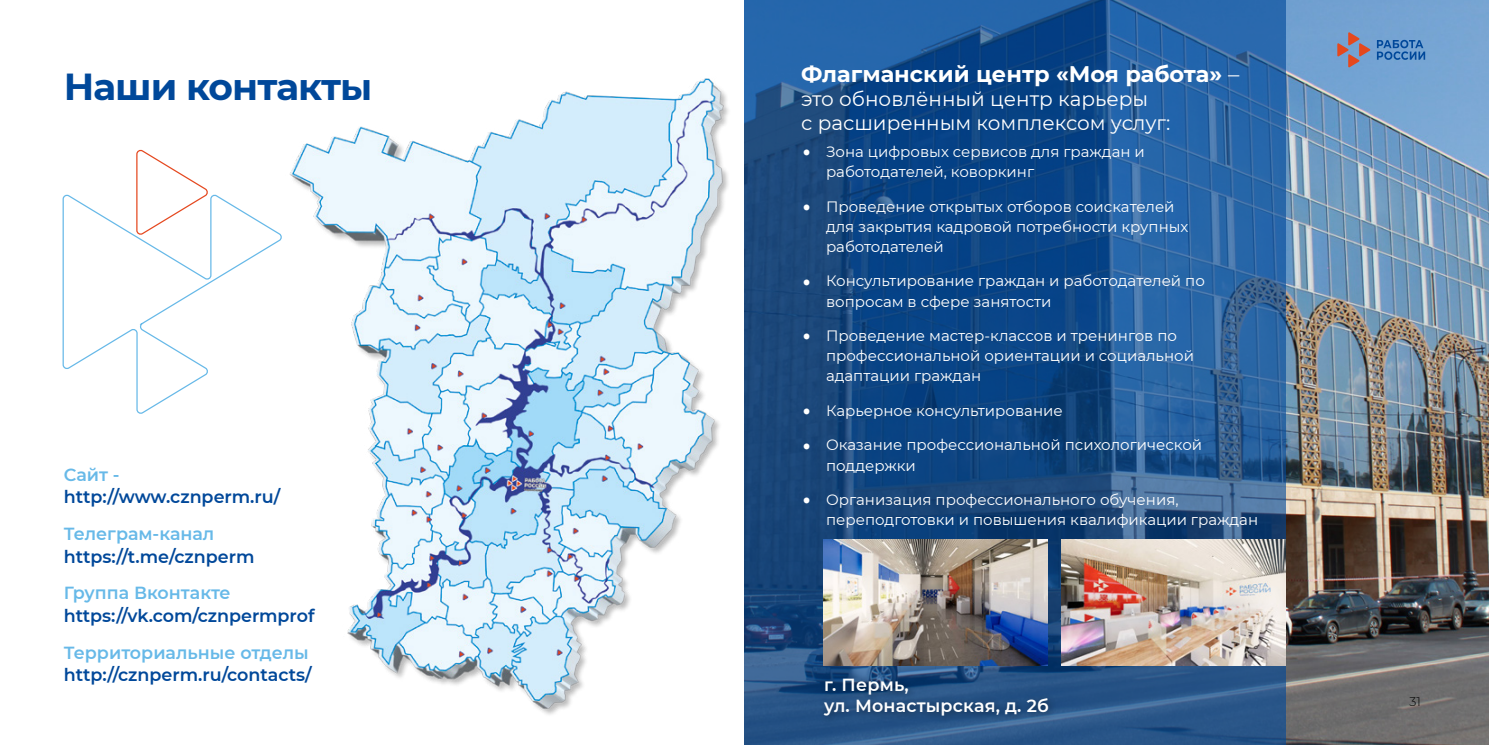
<style>
.page{position:relative;width:1489px;height:745px;background:#fff}
.page>*{position:absolute;margin:0;border:0;box-sizing:border-box;transform-origin:0 0}
.t1{font:700 37.5px "Montserrat";letter-spacing:-.025em;color:#00489a}
.t2{font:700 22.5px "Montserrat";color:#fff}
.t3{font:20px/24px "Montserrat";color:#fff}
.t4{font:600 17.5px "Montserrat";color:#00489a}
.t5{font:600 17.5px "Montserrat";color:#67b9e8}
.t6{font:600 17.5px/21px "Montserrat";letter-spacing:.01em;color:#fff}
.t7{font:15px/20.2px "Montserrat";color:#fff}
.t8{font:300 12.5px "Montserrat";color:#000}
.s1{font-weight:400}
.s2{font-size:37.5px}
</style>
<div class="page">
<img style="left:290px;top:78px;width:439px;height:637px">
<img style="left:1285px;top:0;width:203px;height:744px">
<svg style="left:744px;top:0;width:541px;height:744px;background:#1b518c"></svg>
<div style="left:818px;top:671px;width:239px;height:53px;background:#000;opacity:.47"></div>
<img style="left:823px;top:539px;width:224px;height:126px">
<img style="left:1061px;top:539px;width:224px;height:126px">
<svg style="left:62px;top:194px;width:220px;height:220px"></svg>
<svg style="left:136px;top:149px;width:73px;height:86px"></svg>
<svg style="left:1337px;top:32px;width:33px;height:36px"></svg>
<svg style="left:1376px;top:40px;width:48px;height:20px"></svg>
<h1 class="t1" style="left:64px;top:59px;width:310px">Наши контакты</h1>
<p class="t5" style="left:64px;top:462px;width:57px">Сайт -</p>
<p class="t4" style="left:64px;top:484px;width:218px">http://www.cznperm.ru/</p>
<p class="t5" style="left:64px;top:521px;width:152px">Телеграм-канал</p>
<p class="t4" style="left:64px;top:543px;width:192px">https://t.me/cznperm</p>
<p class="t5" style="left:64px;top:580px;width:168px">Группа Вконтакте</p>
<p class="t4" style="left:64px;top:603px;width:252px">https://vk.com/cznpermprof</p>
<p class="t5" style="left:64px;top:639px;width:246px">Территориальные отделы</p>
<p class="t4" style="left:64px;top:662px;width:249px">http://cznperm.ru/contacts/</p>
<h2 class="t2" style="left:801px;top:57px;width:439px">Флагманский центр «Моя работа» <span class="s1">–</span></h2>
<h3 class="t3" style="left:801px;top:86px;width:370px">это обновлённый центр карьеры<br>с расширенным комплексом услуг:</h3>
<p class="t7" style="left:826px;top:141px;width:320px;text-indent:-25px"><span class="s2">•</span> Зона цифровых сервисов для граждан и работодателей, коворкинг</p>
<p class="t7" style="left:826px;top:195px;width:364px;text-indent:-25px"><span class="s2">•</span> Проведение открытых отборов соискателей для закрытия кадровой потребности крупных работодателей</p>
<p class="t7" style="left:826px;top:270px;width:380px;text-indent:-25px"><span class="s2">•</span> Консультирование граждан и работодателей по вопросам в сфере занятости</p>
<p class="t7" style="left:826px;top:325px;width:369px;text-indent:-25px"><span class="s2">•</span> Проведение мастер-классов и тренингов по профессиональной ориентации и социальной адаптации граждан</p>
<p class="t7" style="left:801px;top:399px;width:263px"><span class="s2">•</span> Карьерное консультирование</p>
<p class="t7" style="left:826px;top:434px;width:378px;text-indent:-25px"><span class="s2">•</span> Оказание профессиональной психологической поддержки</p>
<p class="t7" style="left:826px;top:488px;width:433px;text-indent:-25px"><span class="s2">•</span> Организация профессионального обучения, переподготовки и повышения квалификации граждан</p>
<p class="t6" style="left:824px;top:673px;width:226px">г. Пермь,<br>ул. Монастырская, д. 2б</p>
<p class="t8" style="left:1409px;top:692px;width:13px">31</p>
</div>
